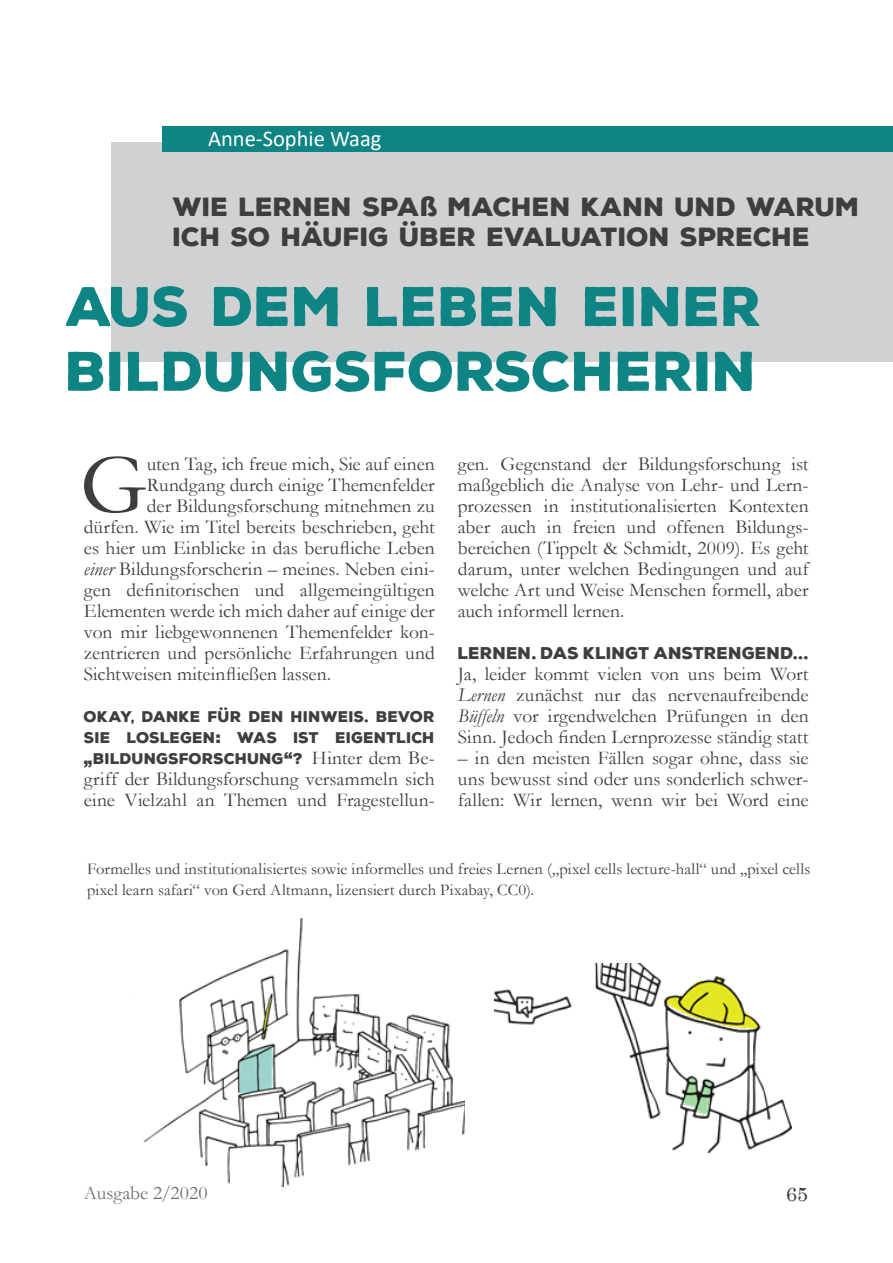
<style>
.page{position:relative;width:893px;height:1263px;background:#fff}
.page>*{position:absolute;margin:0;border:0;box-sizing:border-box;transform-origin:0 0}
.t1{font:86.85px "Garamond";color:#3e3e3f}
.Artikelüberschrift{font:900 54px/64.8px "Nexa Rust Sans";color:#0e8485}
.Zwischenüberschrift{font:900 25.5px/30px "Nexa Rust Sans";letter-spacing:-.005em;color:#3e3e3f}
.Autor{font:22.5px "Calibri";color:#fff}
.Zwischenüberschrift-2{font:19.5px/21px "Garamond";color:#3e3e3f;text-align:justify}
.t2{font:19.5px "Garamond";color:#6e6f72}
.t3{font:19.5px "Century Schoolbook";color:#3e3e3f}
.Bildlegende{font:16.5px/21px "Garamond";letter-spacing:.005em;color:#3e3e3f}
.Zwischenüberschrift-3{font:900 16.5px "Nexa Rust Sans";color:#3e3e3f}
.Zwischenüberschrift-4{font:900 15px/21px "Nexa Rust Sans";letter-spacing:.005em;color:#3e3e3f;text-align:justify}
.s1{font-family:"Arial";font-size:27px}
.s2{font-style:italic}
.s3{font-family:"Arial";font-size:16.5px}
.s4{font-family:"Garamond";font-weight:400;font-size:19.5px}
</style>
<div class="page">
<div style="left:112px;top:142px;width:781px;height:219px;background:#d0d1d3"></div>
<div style="left:163px;top:126px;width:730px;height:26px;background:#0e8485"></div>
<img style="left:130px;top:918px;width:335px;height:268px">
<img style="left:495px;top:964px;width:297px;height:188px">
<p class="Autor" style="left:208px;top:122px;width:175px">Anne-Sophie Waag</p>
<p class="Zwischenüberschrift" style="left:173px;top:192px;width:688px">WIE LERNEN SPA<span class="s1">ß</span> MACHEN KANN UND WARUM<br>ICH SO HÄUFIG ÜBER EVALUATION SPRECHE</p>
<p class="Artikelüberschrift" style="left:66px;top:275px;width:698px">AUS DEM LEBEN EINER<br>BILDUNGSFORSCHERIN</p>
<p class="t1" style="left:80px;top:426px;width:68px">G</p>
<p class="Zwischenüberschrift-2" style="left:147px;top:453px;width:289px">uten Tag, ich freue mich, Sie auf einen</p>
<p class="Zwischenüberschrift-2" style="left:147px;top:474px;width:289px">Rundgang durch einige Themenfelder</p>
<p class="Zwischenüberschrift-2" style="left:147px;top:495px;width:289px">der Bildungsforschung mitnehmen zu</p>
<p class="Zwischenüberschrift-2" style="left:84px;top:516px;width:352px">dürfen. Wie im Titel bereits beschrieben, geht</p>
<p class="Zwischenüberschrift-2" style="left:84px;top:537px;width:352px">es hier um Einblicke in das berufliche Leben</p>
<p class="Zwischenüberschrift-2" style="left:84px;top:558px;width:352px"><span class="s2">einer</span> Bildungsforscherin – meines. Neben eini-</p>
<p class="Zwischenüberschrift-2" style="left:84px;top:579px;width:352px">gen definitorischen und allgemeingültigen</p>
<p class="Zwischenüberschrift-2" style="left:84px;top:600px;width:352px">Elementen werde ich mich daher auf einige der</p>
<p class="Zwischenüberschrift-2" style="left:84px;top:621px;width:352px">von mir liebgewonnenen Themenfelder kon-</p>
<p class="Zwischenüberschrift-2" style="left:84px;top:642px;width:352px">zentrieren und persönliche Erfahrungen und</p>
<p class="Zwischenüberschrift-2" style="left:84px;top:663px;width:249px">Sichtweisen miteinfließen lassen.</p>
<p class="Zwischenüberschrift-4" style="left:84px;top:706px;width:352px">OKAY, DANKE FÜR DEN HINWEIS. BEVOR SIE LOSLEGEN<span class="s3">:</span> WAS IST EIGENTLICH <span class="s3">„</span>BILDUNGSFORSCHUNG<span class="s3">“</span>? <span class="s4">Hinter dem Be-</span></p>
<p class="Zwischenüberschrift-2" style="left:84px;top:768px;width:352px">griff der Bildungsforschung versammeln sich eine Vielzahl an Themen und Fragestellun-</p>
<p class="Zwischenüberschrift-2" style="left:458px;top:453px;width:352px">gen. Gegenstand der Bildungsforschung ist maßgeblich die Analyse von Lehr- und Lern&shy;prozessen in institutionalisierten Kontexten aber auch in freien und offenen Bildungs&shy;bereichen (Tippelt &amp; Schmidt, 2009). Es geht darum, unter welchen Bedingungen und auf welche Art und Weise Menschen formell, aber auch informell lernen.</p>
<p class="Zwischenüberschrift-3" style="left:458px;top:642px;width:352px">LERNEN. DAS KLINGT ANSTRENGEND...</p>
<p class="Zwischenüberschrift-2" style="left:458px;top:663px;width:352px">Ja, leider kommt vielen von uns beim Wort <span class="s2">Lernen</span> zunächst nur das nervenaufreibende <span class="s2">Büffeln</span> vor irgendwelchen Prüfungen in den Sinn. Jedoch finden Lernprozesse ständig statt</p>
<p class="Zwischenüberschrift-2" style="left:458px;top:747px;width:352px">– in den meisten Fällen sogar ohne, dass sie uns bewusst sind oder uns sonderlich schwer&shy;fallen: Wir lernen, wenn wir bei Word eine</p>
<p class="Bildlegende" style="left:87px;top:858px;width:725px">Formelles und institutionalisiertes sowie informelles und freies Lernen („pixel cells lecture-hall“ und „pixel cells pixel learn safari“ von Gerd Altmann, lizensiert durch Pixabay, CC0).</p>
<p class="t2" style="left:84px;top:1180px;width:125px">Ausgabe 2/2020</p>
<p class="t3" style="left:786px;top:1178px;width:23px">65</p>
</div>
